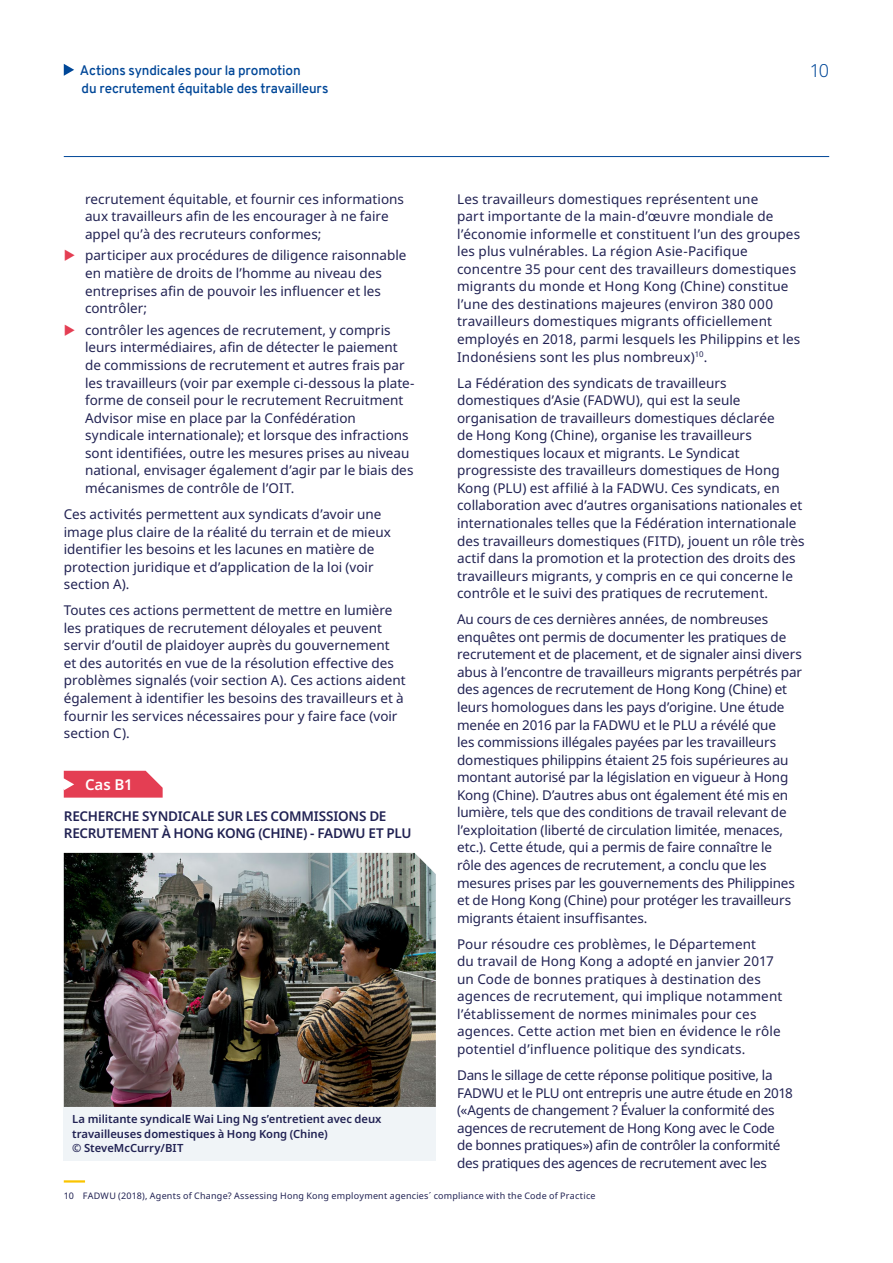
<style>
.page{position:relative;width:893px;height:1263px;background:#fff}
.page>*{position:absolute;margin:0;border:0;box-sizing:border-box;transform-origin:0 0}
.t1{font:300 18px "Noto Sans";color:#004798}
.t2{font:600 15px "Noto Sans";color:#fff}
.t3{font:13.5px/17.5px "Noto Sans";color:#212253}
.t4{font:13.5px/17.5px "Noto Sans";letter-spacing:-.02em;color:#212253}
.t5{font:600 13.5px/17.5px "Noto Sans";letter-spacing:-.02em;color:#212253}
.t6{font:600 13.5px/18px "Overpass";letter-spacing:-.01em;color:#004798}
.t7{font:600 11.25px/14.2px "Noto Sans";color:#212253}
.t8{font:9px "Noto Sans";letter-spacing:.025em;color:#212253}
</style>
<div class="page">
<svg style="left:64px;top:771px;width:99px;height:27px;background:#e64f62"></svg>
<hr style="left:64px;top:1180px;width:21px;height:2px;background:#fac400">
<img style="left:64px;top:853px;width:372px;height:254px">
<div style="left:64px;top:1107px;width:372px;height:53px;background:#f0f4f7"></div>
<hr style="left:64px;top:156px;width:765px;height:1px;background:#004798">
<svg style="left:64px;top:64px;width:10px;height:12px"></svg>
<p class="t6" style="left:80px;top:61px;width:250px">Actions syndicales pour la promotion<br>du recrutement équitable des travailleurs</p>
<p class="t3" style="left:85px;top:190px;width:320px">recrutement équitable, et fournir ces informations aux travailleurs afin de les encourager à ne faire appel qu’à des recruteurs conformes;</p>
<p class="t3" style="left:85px;top:247px;width:323px">participer aux procédures de diligence raisonnable en matière de droits de l’homme au niveau des entreprises afin de pouvoir les influencer et les contrôler;</p>
<p class="t3" style="left:85px;top:322px;width:331px">contrôler les agences de recrutement, y compris leurs intermédiaires, afin de détecter le paiement de commissions de recrutement et autres frais par les travailleurs (voir par exemple ci-dessous la plate&shy;forme de conseil pour le recrutement Recruitment Advisor mise en place par la Confédération syndicale internationale); et lorsque des infractions sont identifiées, outre les mesures prises au niveau national, envisager également d’agir par le biais des mécanismes de contrôle de l’OIT.</p>
<p class="t3" style="left:64px;top:506px;width:329px">Ces activités permettent aux syndicats d’avoir une image plus claire de la réalité du terrain et de mieux identifier les besoins et les lacunes en matière de protection juridique et d’application de la loi (voir section A).</p>
<p class="t3" style="left:64px;top:602px;width:343px">Toutes ces actions permettent de mettre en lumière les pratiques de recrutement déloyales et peuvent servir d’outil de plaidoyer auprès du gouvernement<br>et des autorités en vue de la résolution effective des problèmes signalés (voir section A). Ces actions aident également à identifier les besoins des travailleurs et à fournir les services nécessaires pour y faire face (voir section C).</p>
<p class="t2" style="left:85px;top:774px;width:49px">Cas B1</p>
<p class="t5" style="left:64px;top:807px;width:349px">RECHERCHE SYNDICALE SUR LES COMMISSIONS DE<br>RECRUTEMENT À HONG KONG (CHINE) - FADWU ET PLU</p>
<p class="t7" style="left:72px;top:1112px;width:311px">La militante syndicalE Wai Ling Ng s’entretient avec deux travailleuses domestiques à Hong Kong (Chine)<br>© SteveMcCurry/BIT</p>
<h1 class="t1" style="left:810px;top:57px;width:21px">10</h1>
<p class="t3" style="left:457px;top:190px;width:345px">Les travailleurs domestiques représentent une<br>part importante de la main-d’œuvre mondiale de l’économie informelle et constituent l’un des groupes les plus vulnérables. La région Asie-Pacifique concentre 35 pour cent des travailleurs domestiques migrants du monde et Hong Kong (Chine) constitue l’une des destinations majeures (environ 380 000 travailleurs domestiques migrants officiellement employés en 2018, parmi lesquels les Philippins et les Indonésiens sont les plus nombreux)<sup>10</sup>.</p>
<p class="t3" style="left:457px;top:374px;width:349px">La Fédération des syndicats de travailleurs domestiques d’Asie (FADWU), qui est la seule organisation de travailleurs domestiques déclarée<br>de Hong Kong (Chine), organise les travailleurs domestiques locaux et migrants. Le Syndicat progressiste des travailleurs domestiques de Hong Kong (PLU) est affilié à la FADWU. Ces syndicats, en collaboration avec d’autres organisations nationales et internationales telles que la Fédération internationale des travailleurs domestiques (FITD), jouent un rôle très actif dans la promotion et la protection des droits des travailleurs migrants, y compris en ce qui concerne le contrôle et le suivi des pratiques de recrutement.</p>
<p class="t3" style="left:457px;top:611px;width:346px">Au cours de ces dernières années, de nombreuses enquêtes ont permis de documenter les pratiques de recrutement et de placement, et de signaler ainsi divers abus à l’encontre de travailleurs migrants perpétrés par des agences de recrutement de Hong Kong (Chine) et leurs homologues dans les pays d’origine. Une étude menée en 2016 par la FADWU et le PLU a révélé que<br>les commissions illégales payées par les travailleurs domestiques philippins étaient 25 fois supérieures au montant autorisé par la législation en vigueur à Hong Kong (Chine). D’autres abus ont également été mis en lumière, tels que des conditions de travail relevant de l’exploitation (liberté de circulation limitée, menaces, etc.). Cette étude, qui a permis de faire connaître le<br>rôle des agences de recrutement, a conclu que les mesures prises par les gouvernements des Philippines et de Hong Kong (Chine) pour protéger les travailleurs migrants étaient insuffisantes.</p>
<p class="t3" style="left:457px;top:935px;width:327px">Pour résoudre ces problèmes, le Département<br>du travail de Hong Kong a adopté en janvier 2017 un Code de bonnes pratiques à destination des agences de recrutement, qui implique notamment l’établissement de normes minimales pour ces agences. Cette action met bien en évidence le rôle potentiel d’influence politique des syndicats.</p>
<p class="t4" style="left:457px;top:1067px;width:337px">Dans le sillage de cette réponse politique positive, la FADWU et le PLU ont entrepris une autre étude en 2018 («Agents de changement ? Évaluer la conformité des agences de recrutement de Hong Kong avec le Code de bonnes pratiques») afin de contrôler la conformité des pratiques des agences de recrutement avec les</p>
<p class="t8" style="left:64px;top:1189px;width:533px">10 FADWU (2018), Agents of Change? Assessing Hong Kong employment agencies´ compliance with the Code of Practice</p>
</div>
